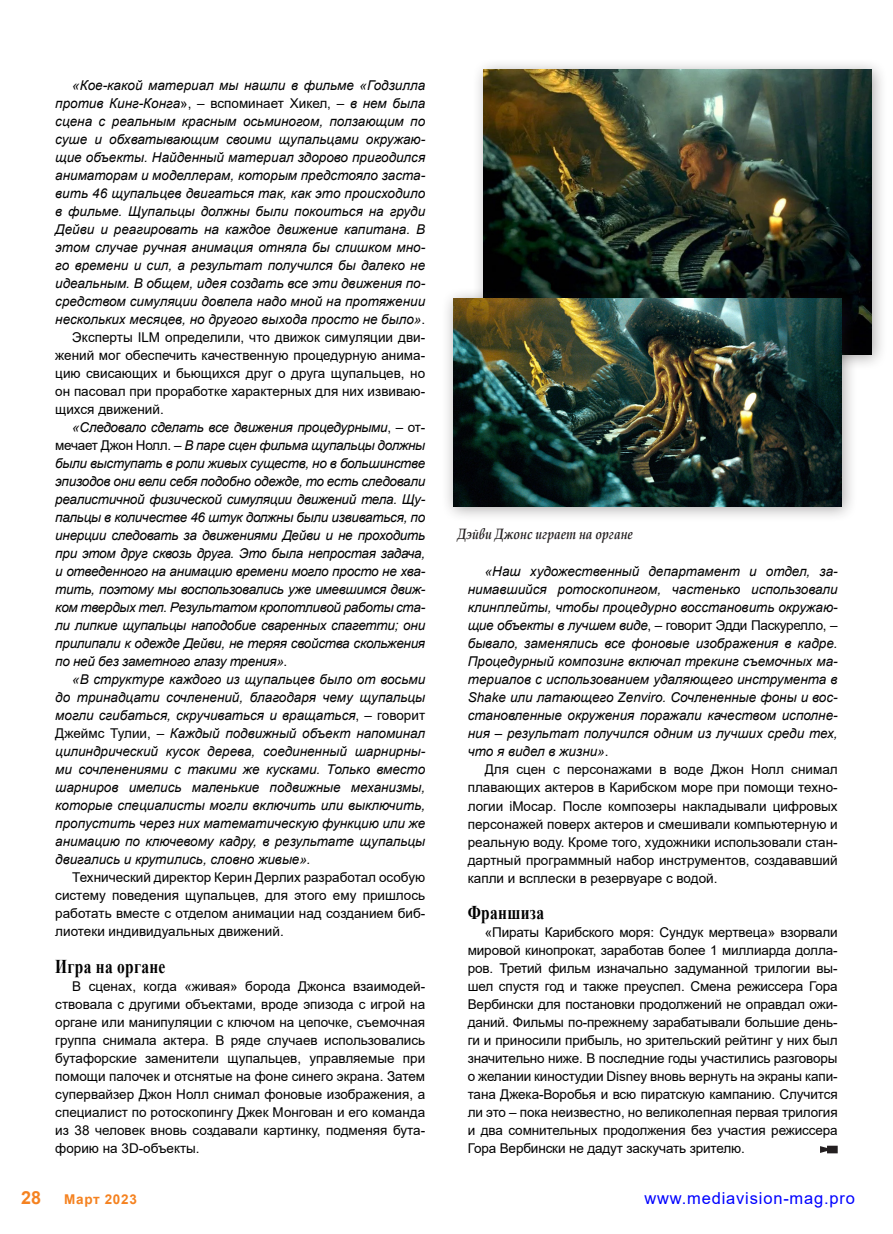
<style>
.page{position:relative;width:893px;height:1234px;background:#fff}
.page>*{position:absolute;margin:0;border:0;box-sizing:border-box;transform-origin:0 0}
.t1{font:700 19.5px "Times New Roman";letter-spacing:.02em;color:#000;scale:.79 1}
.t2{font:700 18px "Arial";color:#f58220}
.t3{font:16.5px "Arial";letter-spacing:.05em;color:#00f}
.t4{font:italic 700 15px "Book Antiqua";color:#231f20;scale:.8 1}
.t5{font:13.5px/18px "Arial";color:#000;text-align:justify}
.t6{font:italic 13.5px/18px "Arial";color:#000;text-align:justify}
.t7{font:italic 13.5px "Arial";letter-spacing:-.02em;color:#000}
.t8{font:700 13.5px "Arial";letter-spacing:.05em;color:#f58220}
.s1{font-style:normal}
</style>
<div class="page">
<div style="left:472px;top:58px;width:416px;height:312px;background:#231f20;opacity:.4"></div>
<img style="left:484px;top:70px;width:388px;height:284px">
<div style="left:441px;top:286px;width:416px;height:236px;background:#231f20;opacity:.4"></div>
<img style="left:453px;top:298px;width:388px;height:208px">
<svg style="left:820px;top:1145px;width:18px;height:7px"></svg>
<p class="t6" style="left:72px;top:76px;width:354px">«Кое-какой материал мы нашли в фильме «Годзилла</p>
<p class="t6" style="left:55px;top:94px;width:371px">против Кинг-Конга<span class="s1">», – вспоминает Хикел, –</span> в нем была</p>
<p class="t6" style="left:55px;top:112px;width:371px">сцена с реальным красным осьминогом, ползающим по</p>
<p class="t6" style="left:55px;top:130px;width:371px">суше и обхватывающим своими щупальцами окружаю-</p>
<p class="t6" style="left:55px;top:148px;width:371px">щие объекты. Найденный материал здорово пригодился</p>
<p class="t6" style="left:55px;top:166px;width:371px">аниматорам и моделлерам, которым предстояло заста-</p>
<p class="t6" style="left:55px;top:184px;width:371px">вить 46 щупальцев двигаться так, как это происходило</p>
<p class="t6" style="left:55px;top:202px;width:371px">в фильме. Щупальцы должны были покоиться на груди</p>
<p class="t6" style="left:55px;top:220px;width:371px">Дейви и реагировать на каждое движение капитана. В</p>
<p class="t6" style="left:55px;top:238px;width:371px">этом случае ручная анимация отняла бы слишком мно-</p>
<p class="t6" style="left:55px;top:256px;width:371px">го времени и сил, а результат получился бы далеко не</p>
<p class="t6" style="left:55px;top:274px;width:371px">идеальным. В общем, идея создать все эти движения по-</p>
<p class="t6" style="left:55px;top:292px;width:371px">средством симуляции довлела надо мной на протяжении</p>
<p class="t6" style="left:55px;top:310px;width:371px">нескольких месяцев, но другого выхода просто не было»<span class="s1">.</span></p>
<p class="t5" style="left:72px;top:328px;width:354px">Эксперты ILM определили, что движок симуляции дви-</p>
<p class="t5" style="left:55px;top:346px;width:371px">жений мог обеспечить качественную процедурную анима-</p>
<p class="t5" style="left:55px;top:364px;width:371px">цию свисающих и бьющихся друг о друга щупальцев, но</p>
<p class="t5" style="left:55px;top:382px;width:371px">он пасовал при проработке характерных для них извиваю-</p>
<p class="t5" style="left:55px;top:400px;width:110px">щихся движений.</p>
<p class="t7" style="left:72px;top:418px;width:354px">«Следовало сделать все движения процедурными<span class="s1">, – от-</span></p>
<p class="t7" style="left:55px;top:436px;width:371px"><span class="s1">мечает Джон Нолл. –</span> В паре сцен фильма щупальцы должны</p>
<p class="t7" style="left:55px;top:454px;width:371px">были выступать в роли живых существ, но в большинстве</p>
<p class="t7" style="left:55px;top:472px;width:371px">эпизодов они вели себя подобно одежде, то есть следовали</p>
<p class="t7" style="left:55px;top:490px;width:371px">реалистичной физической симуляции движений тела. Щу-</p>
<p class="t7" style="left:55px;top:508px;width:371px">пальцы в количестве 46 штук должны были извиваться, по</p>
<p class="t7" style="left:55px;top:526px;width:371px">инерции следовать за движениями Дейви и не проходить</p>
<p class="t7" style="left:55px;top:544px;width:371px">при этом друг сквозь друга. Это была непростая задача,</p>
<p class="t7" style="left:55px;top:562px;width:371px">и отведенного на анимацию времени могло просто не хва-</p>
<p class="t7" style="left:55px;top:580px;width:371px">тить, поэтому мы воспользовались уже имевшимся движ-</p>
<p class="t7" style="left:55px;top:598px;width:371px">ком твердых тел. Результатом кропотливой работы ста-</p>
<p class="t7" style="left:55px;top:616px;width:371px">ли липкие щупальцы наподобие сваренных спагетти; они</p>
<p class="t7" style="left:55px;top:634px;width:371px">прилипали к одежде Дейви, не теряя свойства скольжения</p>
<p class="t7" style="left:55px;top:652px;width:234px">по ней без заметного глазу трения»<span class="s1">.</span></p>
<p class="t6" style="left:72px;top:670px;width:354px">«В структуре каждого из щупальцев было от восьми</p>
<p class="t6" style="left:55px;top:688px;width:371px">до тринадцати сочленений, благодаря чему щупальцы</p>
<p class="t6" style="left:55px;top:706px;width:371px">могли сгибаться, скручиваться и вращаться<span class="s1">, – говорит</span></p>
<p class="t6" style="left:55px;top:724px;width:371px"><span class="s1">Джеймс Тулии, –</span> Каждый подвижный объект напоминал</p>
<p class="t6" style="left:55px;top:742px;width:371px">цилиндрический кусок дерева, соединенный шарнирны-</p>
<p class="t6" style="left:55px;top:760px;width:371px">ми сочленениями с такими же кусками. Только вместо</p>
<p class="t6" style="left:55px;top:778px;width:371px">шарниров имелись маленькие подвижные механизмы,</p>
<p class="t6" style="left:55px;top:796px;width:371px">которые специалисты могли включить или выключить,</p>
<p class="t6" style="left:55px;top:814px;width:371px">пропустить через них математическую функцию или же</p>
<p class="t6" style="left:55px;top:832px;width:371px">анимацию по ключевому кадру, в результате щупальцы</p>
<p class="t6" style="left:55px;top:850px;width:257px">двигались и крутились, словно живые».</p>
<p class="t5" style="left:55px;top:868px;width:371px;text-indent:17px">Технический директор Керин Дерлих разработал особую систему поведения щупальцев, для этого ему пришлось работать вместе с отделом анимации над созданием биб&shy;лиотеки индивидуальных движений.</p>
<h1 class="t1" style="left:55px;top:951px;width:141px">Игра на органе</h1>
<p class="t5" style="left:55px;top:976px;width:371px;text-indent:17px">В сценах, когда «живая» борода Джонса взаимодей&shy;ствовала с другими объектами, вроде эпизода с игрой на органе или манипуляции с ключом на цепочке, съемочная группа снимала актера. В ряде случаев использовались бутафорские заменители щупальцев, управляемые при помощи палочек и отснятые на фоне синего экрана. Затем супервайзер Джон Нолл снимал фоновые изображения, а специалист по ротоскопингу Джек Монгован и его команда из 38 человек вновь создавали картинку, подменяя бута&shy;форию на 3D-объекты.</p>
<p class="t4" style="left:458px;top:523px;width:221px">Дэйви Джонс играет на органе</p>
<p class="t6" style="left:468px;top:562px;width:371px;text-indent:17px">«Наш художественный департамент и отдел, за&shy;нимавшийся ротоскопингом, частенько использовали клинплейты, чтобы процедурно восстановить окружаю&shy;щие объекты в лучшем виде<span class="s1">, – говорит Эдди Паскурелло, – </span>бывало, заменялись все фоновые изображения в кадре.<br>Процедурный композинг включал трекинг съемочных ма&shy;териалов с использованием удаляющего инструмента в Shake или латающего Zenviro. Сочлененные фоны и вос&shy;становленные окружения поражали качеством исполне&shy;ния – результат получился одним из лучших среди тех, что я видел в жизни»<span class="s1">.</span></p>
<p class="t5" style="left:468px;top:760px;width:371px;text-indent:17px">Для сцен с персонажами в воде Джон Нолл снимал плавающих актеров в Карибском море при помощи техно&shy;логии iMocap. После композеры накладывали цифровых персонажей поверх актеров и смешивали компьютерную и реальную воду. Кроме того, художники использовали стан&shy;дартный программный набор инструментов, создававший капли и всплески в резервуаре с водой.</p>
<h1 class="t1" style="left:468px;top:897px;width:98px">Франшиза</h1>
<p class="t5" style="left:468px;top:922px;width:371px;text-indent:17px">«Пираты Карибского моря: Сундук мертвеца» взорвали мировой кинопрокат, заработав более 1 миллиарда долла&shy;ров. Третий фильм изначально задуманной трилогии вы&shy;шел спустя год и также преуспел. Смена режиссера Гора Вербински для постановки продолжений не оправдал ожи&shy;даний. Фильмы по-прежнему зарабатывали большие день&shy;ги и приносили прибыль, но зрительский рейтинг у них был значительно ниже. В последние годы участились разговоры о желании киностудии Disney вновь вернуть на экраны капи&shy;тана Джека-Воробья и всю пиратскую кампанию. Случится ли это – пока неизвестно, но великолепная первая трилогия и два сомнительных продолжения без участия режиссера Гора Вербински не дадут заскучать зрителю.</p>
<h2 class="t2" style="left:21px;top:1184px;width:22px">28</h2>
<p class="t8" style="left:64px;top:1189px;width:74px">Март 2023</p>
<p class="t3" style="left:644px;top:1186px;width:212px">www.mediavision-mag.pro</p>
</div>
